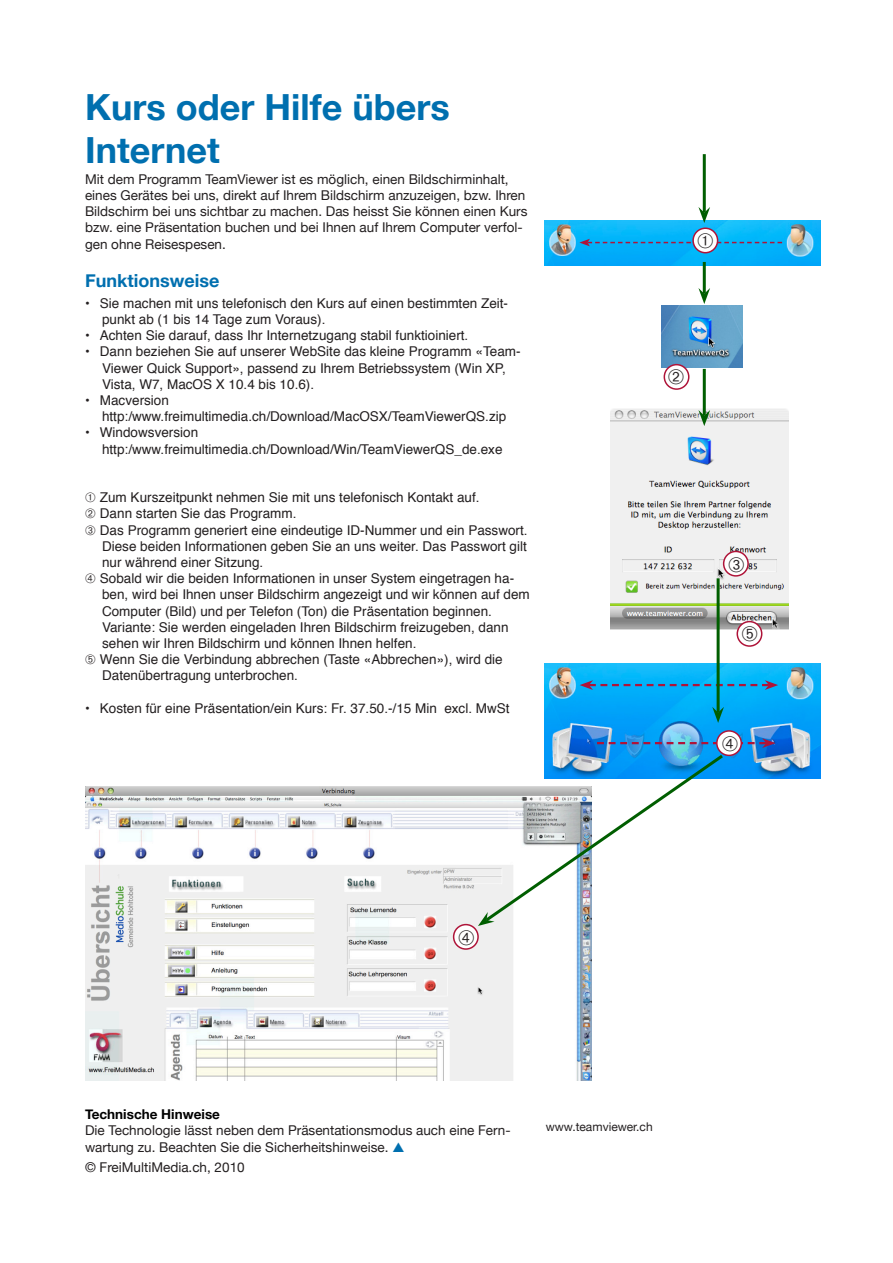
<style>
.page{position:relative;width:893px;height:1263px;background:#fff}
.page>*{position:absolute;margin:0;border:0;box-sizing:border-box;transform-origin:0 0}
.t1{font:700 36px/43.2px "Helvetica Neue";color:#006faf}
.t2{font:700 18px "Helvetica Neue";color:#006faf}
.t3{font:13.5px/16.2px "Helvetica";color:#231f20}
.t4{font:13.5px/16.2px "Helvetica Neue";color:#231f20}
.t5{font:700 13.5px "Helvetica Neue";color:#000}
.t6{font:12px "Helvetica Neue";color:#231f20}
.s1{color:#006faf}
</style>
<div class="page">
<img style="left:85px;top:787px;width:507px;height:293px">
<img style="left:544px;top:663px;width:277px;height:115px">
<img style="left:661px;top:305px;width:81px;height:62px">
<img style="left:610px;top:408px;width:178px;height:222px">
<svg style="left:724px;top:551px;width:24px;height:25px"></svg>
<div style="left:723px;top:551px;width:26px;height:26px;border:2px solid #af1439;border-radius:50%"></div>
<svg style="left:454px;top:924px;width:24px;height:25px"></svg>
<div style="left:453px;top:924px;width:26px;height:26px;border:2px solid #af1439;border-radius:50%"></div>
<svg style="left:717px;top:731px;width:24px;height:24px"></svg>
<div style="left:716px;top:730px;width:26px;height:26px;border:2px solid #af1439;border-radius:50%"></div>
<svg style="left:737px;top:622px;width:25px;height:24px"></svg>
<div style="left:736px;top:621px;width:26px;height:26px;border:2px solid #af1439;border-radius:50%"></div>
<img style="left:544px;top:220px;width:277px;height:45px">
<svg style="left:693px;top:228px;width:25px;height:25px"></svg>
<div style="left:692px;top:227px;width:26px;height:26px;border:2px solid #af1439;border-radius:50%"></div>
<svg style="left:580px;top:680px;width:198px;height:10px;background:#1d99d8"></svg>
<svg style="left:664px;top:365px;width:25px;height:24px"></svg>
<div style="left:664px;top:364px;width:25px;height:26px;border:2px solid #af1439;border-radius:50%"></div>
<hr style="left:703px;top:154px;width:3px;height:59px;background:#005e00">
<svg style="left:698px;top:207px;width:12px;height:16px"></svg>
<hr style="left:703px;top:262px;width:3px;height:32px;background:#005e00">
<svg style="left:698px;top:288px;width:12px;height:16px"></svg>
<hr style="left:703px;top:369px;width:3px;height:47px;background:#005e00">
<svg style="left:698px;top:410px;width:12px;height:16px"></svg>
<hr style="left:717px;top:578px;width:3px;height:134px;background:#005e00">
<svg style="left:712px;top:707px;width:12px;height:16px"></svg>
<svg style="left:729px;top:557px;width:15px;height:15px"></svg>
<svg style="left:742px;top:626px;width:15px;height:15px"></svg>
<svg style="left:459px;top:736px;width:316px;height:209px"></svg>
<svg style="left:579px;top:233px;width:203px;height:15px;background:#28b0eb"></svg>
<svg style="left:669px;top:369px;width:15px;height:15px"></svg>
<h1 class="t1" style="left:85px;top:85px;width:366px">Kurs oder Hilfe übers<br>Internet</h1>
<p class="t4" style="left:85px;top:171px;width:444px">Mit dem Programm TeamViewer ist es möglich, einen Bildschirminhalt, eines Gerätes bei uns, direkt auf Ihrem Bildschirm anzuzeigen, bzw. Ihren Bildschirm bei uns sichtbar zu machen. Das heisst Sie können einen Kurs bzw. eine Präsentation buchen und bei Ihnen auf Ihrem Computer verfol&shy;gen ohne Reisespesen.</p>
<h2 class="t2" style="left:85px;top:270px;width:136px">Funktionsweise</h2>
<p class="t3" style="left:102px;top:295px;width:408px;text-indent:-17px">• Sie machen mit uns telefonisch den Kurs auf einen bestimmten Zeit&shy;punkt ab (1 bis 14 Tage zum Voraus).</p>
<p class="t3" style="left:85px;top:328px;width:385px">• Achten Sie darauf, dass Ihr Internetzugang stabil funktioiniert.</p>
<p class="t3" style="left:102px;top:344px;width:420px;text-indent:-17px">• Dann beziehen Sie auf unserer WebSite das kleine Programm «Team-<br>Viewer Quick Support», passend zu Ihrem Betriebssystem (Win XP,<br>Vista, W7, MacOS X 10.4 bis 10.6).</p>
<p class="t3" style="left:102px;top:392px;width:406px;text-indent:-17px">• Macversion http:/www.freimultimedia.ch/Download/MacOSX/TeamViewerQS.zip</p>
<p class="t3" style="left:102px;top:425px;width:402px;text-indent:-17px">• Windowsversion http:/www.freimultimedia.ch/Download/Win/TeamViewerQS_de.exe</p>
<p class="t3" style="left:85px;top:490px;width:396px">➀ Zum Kurszeitpunkt nehmen Sie mit uns telefonisch Kontakt auf.</p>
<p class="t3" style="left:85px;top:506px;width:213px">➁ Dann starten Sie das Programm.</p>
<p class="t3" style="left:85px;top:522px;width:444px">➂ Das Programm generiert eine eindeutige ID-Nummer und ein Passwort.</p>
<p class="t3" style="left:102px;top:538px;width:426px">Diese beiden Informationen geben Sie an uns weiter. Das Passwort gilt</p>
<p class="t3" style="left:102px;top:554px;width:163px">nur während einer Sitzung.</p>
<p class="t3" style="left:85px;top:571px;width:431px">➃ Sobald wir die beiden Informationen in unser System eingetragen ha-</p>
<p class="t3" style="left:102px;top:587px;width:429px">ben, wird bei Ihnen unser Bildschirm angezeigt und wir können auf dem</p>
<p class="t3" style="left:102px;top:603px;width:391px">Computer (Bild) und per Telefon (Ton) die Präsentation beginnen.</p>
<p class="t3" style="left:102px;top:619px;width:408px">Variante: Sie werden eingeladen Ihren Bildschirm freizugeben, dann</p>
<p class="t3" style="left:102px;top:635px;width:316px">sehen wir Ihren Bildschirm und können Ihnen helfen.</p>
<p class="t3" style="left:85px;top:652px;width:419px">➄ Wenn Sie die Verbindung abbrechen (Taste «Abbrechen»), wird die</p>
<p class="t3" style="left:102px;top:668px;width:197px">Datenübertragung unterbrochen.</p>
<p class="t3" style="left:85px;top:700px;width:426px">• Kosten für eine Präsentation/ein Kurs: Fr. 37.50.-/15 Min excl. MwSt</p>
<p class="t5" style="left:85px;top:1106px;width:136px">Technische Hinweise</p>
<p class="t4" style="left:85px;top:1122px;width:427px">Die Technologie lässt neben dem Präsentationsmodus auch eine Fern&shy;wartung zu. Beachten Sie die Sicherheitshinweise. <span class="s1">▲</span></p>
<p class="t4" style="left:85px;top:1159px;width:161px">© FreiMultiMedia.ch, 2010</p>
<p class="t6" style="left:546px;top:1119px;width:108px">www.teamviewer.ch</p>
</div>
